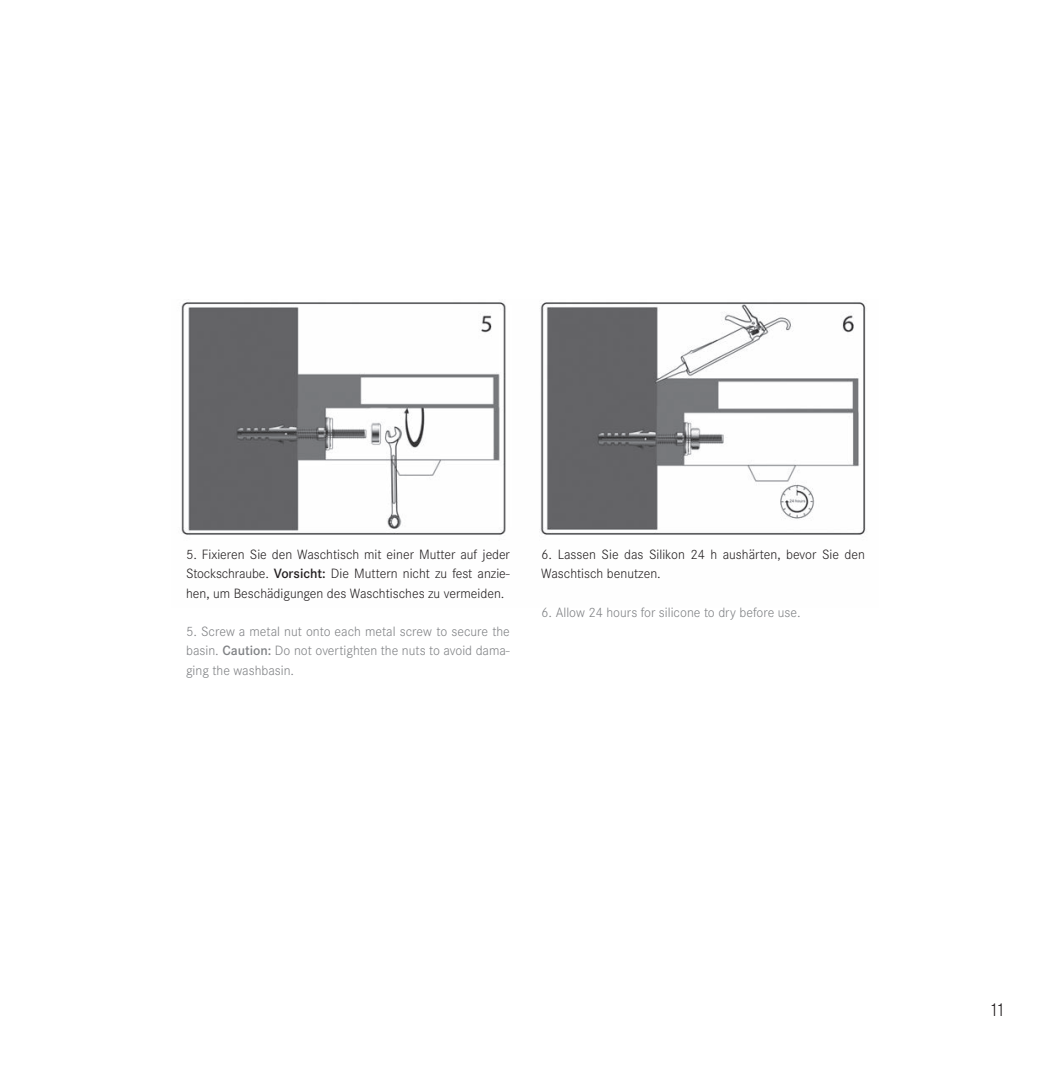
<style>
.page{position:relative;width:1057px;height:1072px;background:#fff}
.page>*{position:absolute;margin:0;border:0;box-sizing:border-box;transform-origin:0 0}
.t1{font:300 19.25px "Corporate S";color:#231f20}
.t2{font:300 14px/19.2px "Corporate S";color:#231f20}
.t3{font:300 14px/19.2px "Corporate S";color:#808285;text-align:justify}
.s1{font-weight:600}
</style>
<div class="page">
<img style="left:181px;top:299px;width:685px;height:236px">
<p class="t2" style="left:186px;top:545px;width:325px;text-align:justify">5. Fixieren Sie den Waschtisch mit einer Mutter auf jeder Stockschraube. <span class="s1">Vorsicht:</span> Die Muttern nicht zu fest anzie&shy;hen, um Beschädigungen des Waschtisches zu vermeiden.</p>
<p class="t3" style="left:186px;top:622px;width:325px">5. Screw a metal nut onto each metal screw to secure the basin. <span class="s1">Caution:</span> Do not overtighten the nuts to avoid dama&shy;ging the washbasin.</p>
<p class="t2" style="left:541px;top:545px;width:325px">6. Lassen Sie das Silikon 24 h aushärten, bevor Sie den<br>Waschtisch benutzen.</p>
<p class="t3" style="left:541px;top:603px;width:261px">6. Allow 24 hours for silicone to dry before use.</p>
<h1 class="t1" style="left:989px;top:999px;width:18px">11</h1>
</div>
